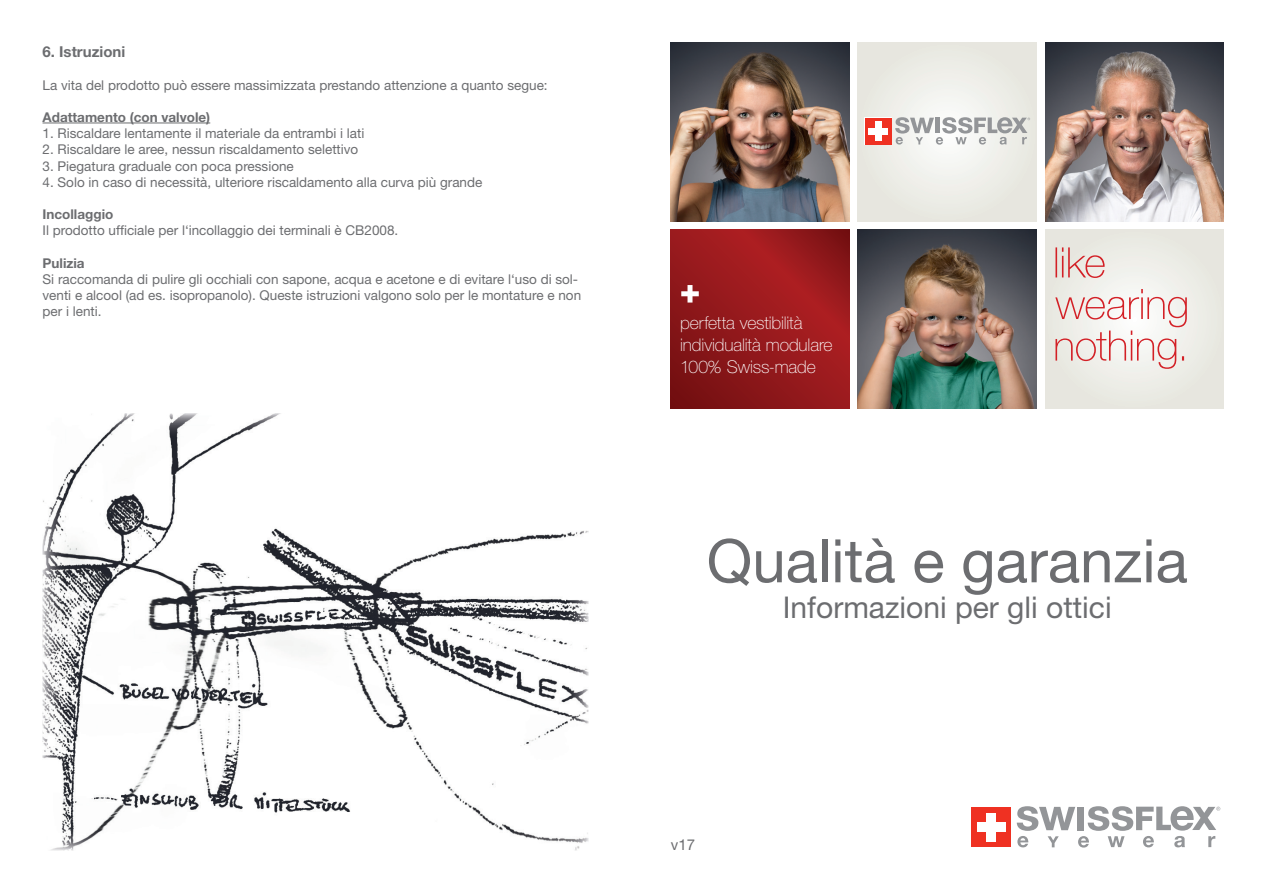
<style>
.page{position:relative;width:1263px;height:893px;background:#fff}
.page>*{position:absolute;margin:0;border:0;box-sizing:border-box;transform-origin:0 0}
.t1{font:60px "Helvetica Neue";color:#6c6d70}
.t2{font:30px "Helvetica Neue";color:#6c6d70}
.t3{font:100 17.55px/21.9px "Helvetica Neue LT Std";letter-spacing:-.01em;color:#fff}
.t4{font:700 15px "Helvetica Neue";color:#6c6d70}
.t5{font:15px "Helvetica Neue";color:#6c6d70}
.t6{font:13.5px/16.2px "Helvetica Neue";color:#6c6d70}
.t7{font:700 13.5px "Helvetica Neue";color:#6c6d70}
</style>
<div class="page">
<svg style="left:858px;top:43px;width:178px;height:178px;background:#ebebe5"></svg>
<svg style="left:864px;top:117px;width:28px;height:28px"></svg>
<div style="left:865px;top:118px;width:26px;height:26px;background:#ef3122"></div>
<div style="left:875px;top:121px;width:6px;height:20px;background:#fff"></div>
<div style="left:869px;top:128px;width:19px;height:6px;background:#fff"></div>
<svg style="left:895px;top:117px;width:135px;height:28px"></svg>
<div style="left:1045px;top:230px;width:179px;height:178px;background:#e9eae3"></div>
<svg style="left:1055px;top:289px;width:132px;height:80px"></svg>
<svg style="left:1055px;top:247px;width:50px;height:31px"></svg>
<svg style="left:671px;top:230px;width:178px;height:178px;background:#951a1d"></svg>
<img style="left:671px;top:43px;width:178px;height:178px">
<img style="left:1045px;top:43px;width:179px;height:178px">
<img style="left:858px;top:230px;width:178px;height:178px">
<div style="left:971px;top:807px;width:40px;height:40px;background:#ef3122"></div>
<div style="left:986px;top:813px;width:10px;height:28px;background:#fff"></div>
<div style="left:977px;top:822px;width:28px;height:10px;background:#fff"></div>
<svg style="left:1017px;top:806px;width:203px;height:41px"></svg>
<hr style="left:43px;top:123px;width:167px;height:1px;background:#6c6d70">
<img style="left:43px;top:413px;width:546px;height:437px">
<p class="t4" style="left:43px;top:40px;width:84px">6. Istruzioni</p>
<p class="t6" style="left:43px;top:77px;width:507px">La vita del prodotto può essere massimizzata prestando attenzione a quanto segue:</p>
<p class="t7" style="left:43px;top:107px;width:169px">Adattamento (con valvole)</p>
<p class="t6" style="left:43px;top:126px;width:323px">1. Riscaldare lentamente il materiale da entrambi i lati</p>
<p class="t6" style="left:43px;top:142px;width:317px">2. Riscaldare le aree, nessun riscaldamento selettivo</p>
<p class="t6" style="left:43px;top:158px;width:253px">3. Piegatura graduale con poca pressione</p>
<p class="t6" style="left:43px;top:175px;width:441px">4. Solo in caso di necessità, ulteriore riscaldamento alla curva più grande</p>
<p class="t7" style="left:43px;top:204px;width:72px">Incollaggio</p>
<p class="t6" style="left:43px;top:223px;width:357px">Il prodotto ufficiale per l‘incollaggio dei terminali è CB2008.</p>
<p class="t7" style="left:43px;top:252px;width:44px">Pulizia</p>
<p class="t6" style="left:43px;top:272px;width:540px">Si raccomanda di pulire gli occhiali con sapone, acqua e acetone e di evitare l‘uso di sol&shy;venti e alcool (ad es. isopropanolo). Queste istruzioni valgono solo per le montature e non per i lenti.</p>
<p class="t3" style="left:680px;top:312px;width:154px">perfetta vestibilità individualità modulare<br>100% Swiss-made</p>
<h1 class="t1" style="left:707px;top:518px;width:483px">Qualità e garanzia</h1>
<h2 class="t2" style="left:783px;top:586px;width:330px">Informazioni per gli ottici</h2>
<p class="t5" style="left:671px;top:834px;width:26px">v17</p>
</div>
